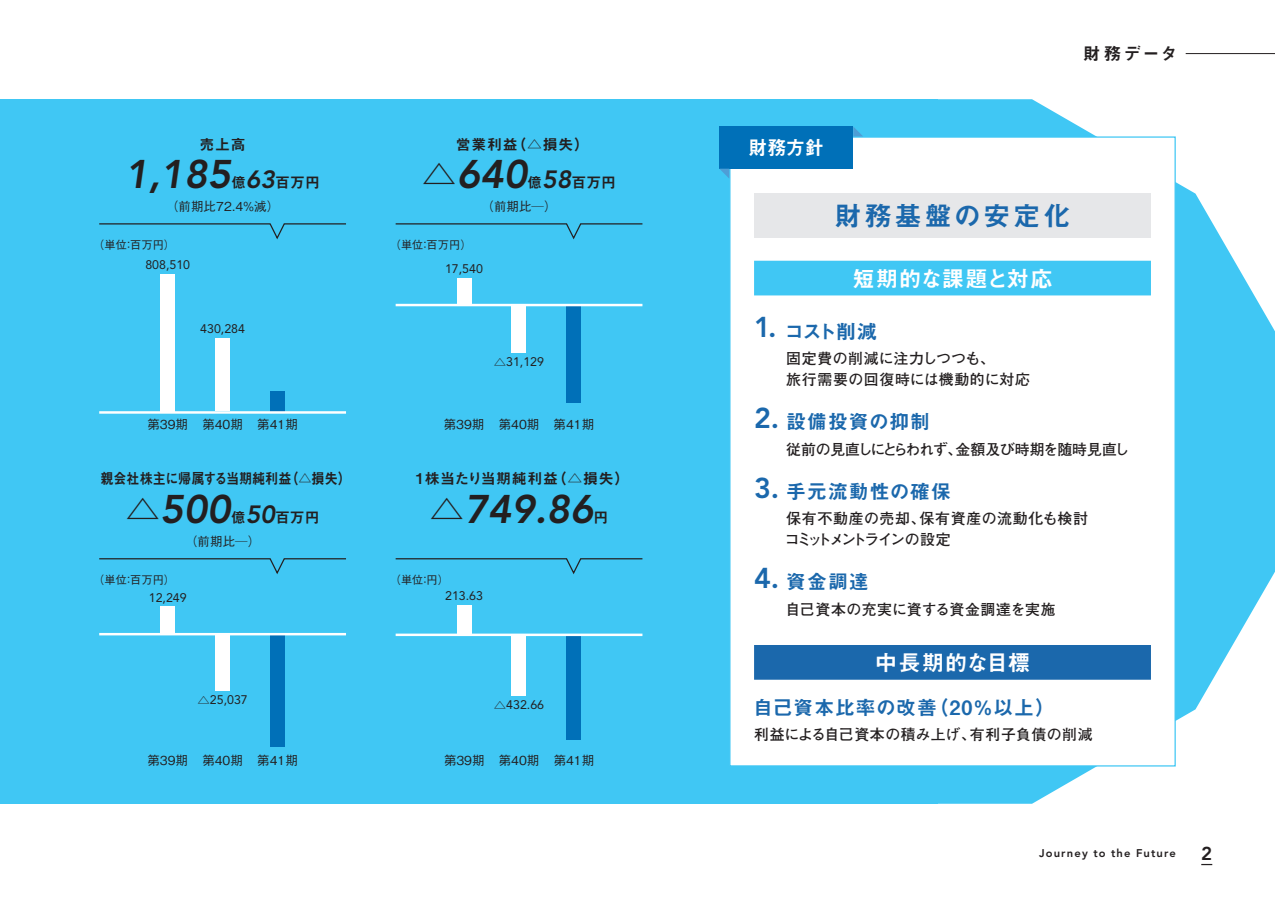
<style>
.page{position:relative;width:1275px;height:903px;background:#fff}
.page>*{position:absolute;margin:0;border:0;box-sizing:border-box;transform-origin:0 0}
.t1{font:italic 800 39.73px "Avenir LT Std";color:#231f20}
.t2{font:27.3px "Midashi Go Pr 5 MB31";letter-spacing:.1em;color:#1b68ac}
.t3{font:22.4px "Midashi Go Pr 5 MB31";letter-spacing:.01em;color:#fff}
.t4{font:19.78px "Midashi Go Pr 5 MB31";letter-spacing:.05em;color:#1b68ac}
.t5{font:19.78px "Midashi Go Pr 5 MB31";color:#fff;scale:.95 1}
.t6{font:800 18.55px "Avenir LT Std";color:#231f20}
.t7{font:17.32px "Midashi Go Pr 5 MB31";letter-spacing:.11em;color:#231f20}
.t8{font:700 14.88px/21.2px "Futo Go B101 Pr 5";letter-spacing:.03em;color:#231f20}
.t9{font:14.88px "Midashi Go Pr 5 MB31";color:#231f20}
.t10{font:700 14.88px "Futo Go B101 Pr 5";letter-spacing:-.02em;color:#231f20}
.t11{font:14.88px "Midashi Go Pr 5 MB31";color:#231f20;scale:.88 1}
.t12{font:14.88px "Midashi Go Pr 5 MB31";letter-spacing:.04em;color:#231f20}
.t13{font:500 12.42px "Gothic BBB Pr 5";color:#231f20}
.t14{font:12.42px "Avenir LT Std";color:#231f20}
.t15{font:500 11.2px "Gothic BBB Pr 5";letter-spacing:.01em;color:#231f20}
.t16{font:800 11.2px "Avenir LT Std";letter-spacing:.1em;color:#231f20}
.s1{font-family:"Avenir LT Std";font-weight:800;font-style:italic;font-size:24.85px}
.s2{font-family:"Midashi Go Pr 5 MB31";font-weight:400;font-style:normal;font-size:34.65px}
.s3{font-family:"Gothic BBB Pr 5";font-weight:500}
.s4{font-family:"Avenir LT Std";font-weight:800;font-size:28.53px}
</style>
<div class="page">
<div style="left:0;top:99px;width:938px;height:705px;background:#40c7f4"></div>
<svg style="left:585px;top:99px;width:690px;height:705px"></svg>
<div style="left:457px;top:605px;width:14px;height:30px;background:#fff"></div>
<div style="left:512px;top:635px;width:14px;height:60px;background:#fff"></div>
<div style="left:567px;top:635px;width:14px;height:105px;background:#0070b8"></div>
<hr style="left:396px;top:633px;width:246px;height:3px;background:#fff">
<div style="left:457px;top:278px;width:14px;height:27px;background:#fff"></div>
<div style="left:512px;top:305px;width:14px;height:47px;background:#fff"></div>
<div style="left:567px;top:305px;width:14px;height:97px;background:#0070b8"></div>
<hr style="left:396px;top:304px;width:246px;height:2px;background:#fff">
<div style="left:161px;top:274px;width:14px;height:137px;background:#fff"></div>
<div style="left:216px;top:338px;width:14px;height:73px;background:#fff"></div>
<div style="left:270px;top:391px;width:15px;height:20px;background:#0070b8"></div>
<hr style="left:99px;top:411px;width:247px;height:3px;background:#fff">
<svg style="left:99px;top:223px;width:247px;height:17px"></svg>
<svg style="left:395px;top:223px;width:249px;height:18px"></svg>
<div style="left:161px;top:607px;width:14px;height:27px;background:#fff"></div>
<div style="left:216px;top:634px;width:14px;height:56px;background:#fff"></div>
<div style="left:270px;top:634px;width:15px;height:113px;background:#0070b8"></div>
<hr style="left:99px;top:633px;width:247px;height:2px;background:#fff">
<svg style="left:99px;top:558px;width:247px;height:16px"></svg>
<svg style="left:395px;top:557px;width:249px;height:19px"></svg>
<div style="left:729px;top:136px;width:447px;height:630px;background:#fff;border:1px solid #40c7f4"></div>
<div style="left:771px;top:645px;width:363px;height:35px;background:#1b68ac"></div>
<div style="left:771px;top:261px;width:363px;height:34px;background:#40c7f4"></div>
<div style="left:754px;top:193px;width:397px;height:45px;background:#e6e7e9"></div>
<div style="left:719px;top:126px;width:134px;height:43px;background:#0070b8"></div>
<svg style="left:719px;top:169px;width:10px;height:10px"></svg>
<svg style="left:853px;top:126px;width:10px;height:10px"></svg>
<hr style="left:1186px;top:53px;width:89px;height:1px;background:#231f20">
<p class="t9" style="left:200px;top:132px;width:48px">売上高</p>
<h1 class="t1" style="left:125px;top:151px;width:107px">1,185</h1>
<p class="t9" style="left:231px;top:171px;width:90px">億<span class="s1">63</span>百万円</p>
<p class="t13" style="left:166px;top:196px;width:115px">（前期比72.4％減）</p>
<p class="t9" style="left:456px;top:132px;width:135px">営業利益（△損失）</p>
<h1 class="t1" style="left:422px;top:151px;width:107px"><span class="s2">△</span>640</h1>
<p class="t9" style="left:527px;top:171px;width:90px">億<span class="s1">58</span>百万円</p>
<p class="t13" style="left:481px;top:196px;width:77px">（前期比─）</p>
<p class="t15" style="left:93px;top:236px;width:83px">（単位：百万円）</p>
<p class="t15" style="left:390px;top:236px;width:83px">（単位：百万円）</p>
<p class="t14" style="left:145px;top:258px;width:46px">808,510</p>
<p class="t14" style="left:445px;top:262px;width:39px">17,540</p>
<p class="t14" style="left:200px;top:322px;width:46px">430,284</p>
<p class="t14" style="left:494px;top:355px;width:52px"><span class="s3">△</span>31,129</p>
<p class="t13" style="left:148px;top:414px;width:42px">第39期</p>
<p class="t13" style="left:202px;top:414px;width:97px">第40期 第41期</p>
<p class="t13" style="left:444px;top:414px;width:152px">第39期 第40期 第41期</p>
<p class="t11" style="left:100px;top:467px;width:286px">親会社株主に帰属する当期純利益（△損失）</p>
<h1 class="t1" style="left:126px;top:486px;width:107px"><span class="s2">△</span>500</h1>
<p class="t9" style="left:231px;top:506px;width:90px">億<span class="s1">50</span>百万円</p>
<p class="t13" style="left:185px;top:531px;width:77px">（前期比─）</p>
<p class="t12" style="left:416px;top:467px;width:215px">1株当たり当期純利益（△損失）</p>
<h1 class="t1" style="left:430px;top:486px;width:165px"><span class="s2">△</span>749.86</h1>
<p class="t9" style="left:594px;top:506px;width:16px">円</p>
<p class="t15" style="left:93px;top:571px;width:83px">（単位：百万円）</p>
<p class="t15" style="left:390px;top:571px;width:61px">（単位：円）</p>
<p class="t14" style="left:149px;top:590px;width:39px">12,249</p>
<p class="t14" style="left:197px;top:693px;width:52px"><span class="s3">△</span>25,037</p>
<p class="t13" style="left:148px;top:750px;width:42px">第39期</p>
<p class="t13" style="left:202px;top:750px;width:97px">第40期 第41期</p>
<p class="t14" style="left:445px;top:588px;width:39px">213.63</p>
<p class="t14" style="left:494px;top:698px;width:52px"><span class="s3">△</span>432.66</p>
<p class="t13" style="left:444px;top:750px;width:152px">第39期 第40期 第41期</p>
<p class="t7" style="left:1083px;top:40px;width:96px">財務データ</p>
<h3 class="t5" style="left:749px;top:132px;width:81px">財務方針</h3>
<h2 class="t2" style="left:835px;top:194px;width:237px">財務基盤の安定化</h2>
<h3 class="t3" style="left:852px;top:260px;width:202px">短期的な課題と対応</h3>
<h3 class="t4" style="left:754px;top:315px;width:124px"><span class="s4">1.</span> コスト削減</h3>
<p class="t8" style="left:786px;top:347px;width:245px">固定費の削減に注力しつつも、<br>旅行需要の回復時には機動的に対応</p>
<h3 class="t4" style="left:754px;top:406px;width:177px"><span class="s4">2.</span> 設備投資の抑制</h3>
<p class="t10" style="left:786px;top:437px;width:345px">従前の見直しにとらわれず、金額及び時期を随時見直し</p>
<h3 class="t4" style="left:754px;top:475px;width:198px"><span class="s4">3.</span> 手元流動性の確保</h3>
<p class="t8" style="left:785px;top:507px;width:304px">保有不動産の売却、保有資産の流動化も検討コミットメントラインの設定</p>
<h3 class="t4" style="left:754px;top:566px;width:116px"><span class="s4">4.</span> 資金調達</h3>
<p class="t8" style="left:785px;top:597px;width:272px">自己資本の充実に資する資金調達を実施</p>
<h3 class="t3" style="left:875px;top:644px;width:157px">中長期的な目標</h3>
<h3 class="t4" style="left:753px;top:691px;width:303px">自己資本比率の改善（20％以上）</h3>
<p class="t8" style="left:754px;top:723px;width:340px">利益による自己資本の積み上げ、有利子負債の削減</p>
<p class="t16" style="left:1039px;top:846px;width:138px">Journey to the Future</p>
<p class="t6" style="left:1201px;top:842px;width:13px">2</p>
</div>
